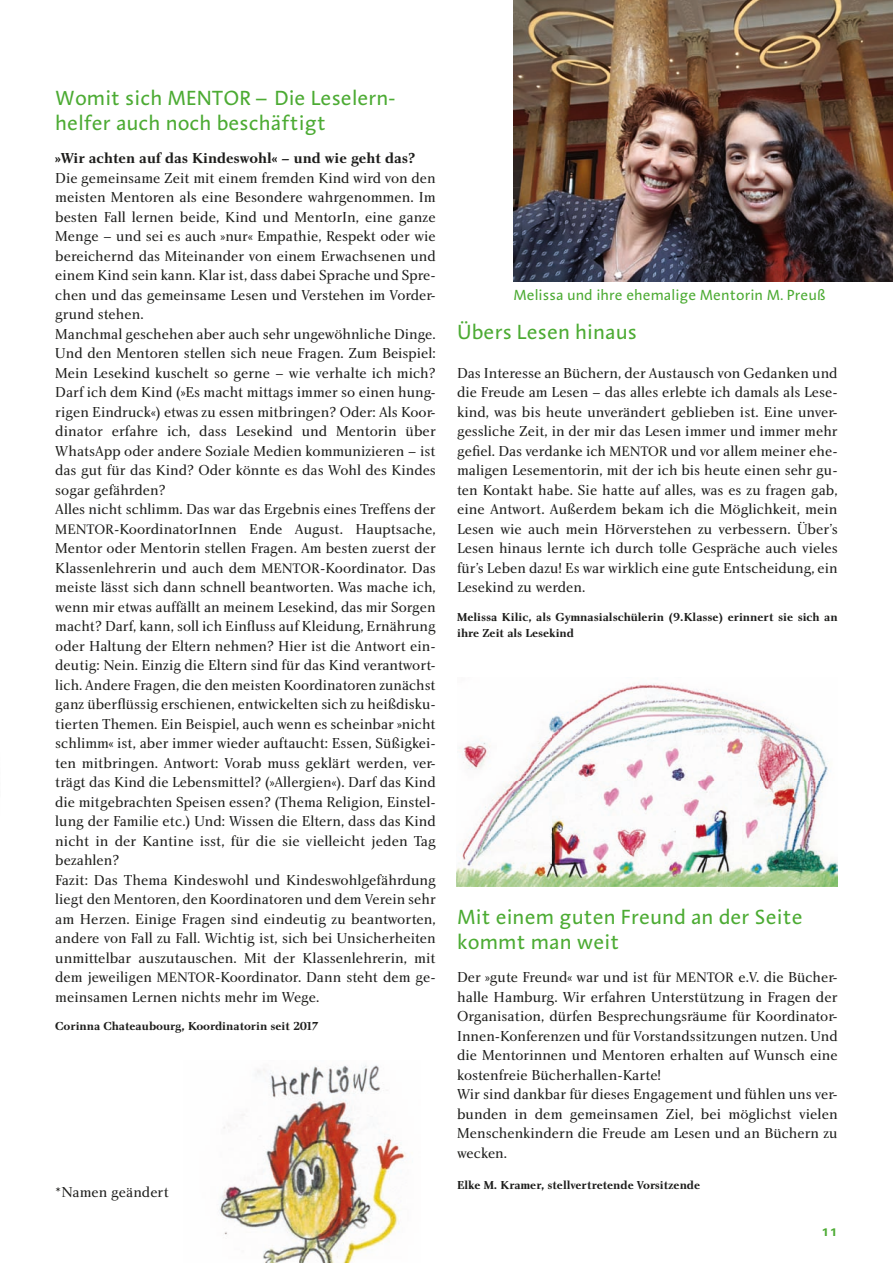
<style>
.page{position:relative;width:893px;height:1263px;background:#fff}
.page>*{position:absolute;margin:0;border:0;box-sizing:border-box;transform-origin:0 0}
.t1{font:21px/25.5px "Aroma LT";color:#4cab33}
.t2{font:15px/19.5px "Charlotte Book Plain";color:#1d1d1b}
.t3{font:15px "Charlotte Bold Plain";color:#1d1d1b}
.t4{font:15px "Aroma LT";color:#4cab33}
.t5{font:600 15px "Aroma LT";color:#4cab33}
.t6{font:12px/16.5px "Charlotte Bold Plain";color:#1d1d1b}
.s1{font-size:14.25px}
</style>
<div class="page">
<img style="left:219px;top:1065px;width:187px;height:198px">
<img style="left:513px;top:0;width:380px;height:281px">
<img style="left:457px;top:684px;width:381px;height:202px">
<h1 class="t1" style="left:55px;top:84px;width:342px">Womit sich MENTOR – Die Leselern&shy;helfer auch noch beschäftigt</h1>
<p class="t3" style="left:55px;top:149px;width:362px">»Wir achten auf das Kindeswohl« – und wie geht das?</p>
<p class="t2" style="left:55px;top:168px;width:382px">Die gemeinsame Zeit mit einem fremden Kind wird von den meisten Mentoren als eine Besondere wahrgenommen. Im besten Fall lernen beide, Kind und MentorIn, eine ganze Menge – und sei es auch »nur« Empathie, Respekt oder wie bereichernd das Miteinander von einem Erwachsenen und einem Kind sein kann. Klar ist, dass dabei Sprache und Spre&shy;chen und das gemeinsame Lesen und Verstehen im Vorder&shy;grund stehen.<br>Manchmal geschehen aber auch sehr ungewöhnliche Dinge.<br>Und den Mentoren stellen sich neue Fragen. Zum Beispiel:<br>Mein Lesekind kuschelt so gerne – wie verhalte ich mich?<br>Darf ich dem Kind (»Es macht mittags immer so einen hung&shy;rigen Eindruck«) etwas zu essen mitbringen? Oder: Als Koor&shy;dinator erfahre ich, dass Lesekind und Mentorin über WhatsApp oder andere Soziale Medien kommunizieren – ist das gut für das Kind? Oder könnte es das Wohl des Kindes sogar gefährden?<br>Alles nicht schlimm. Das war das Ergebnis eines Treffens der <span class="s1">MENTOR</span>-KoordinatorInnen Ende August. Hauptsache, Mentor oder Mentorin stellen Fragen. Am besten zuerst der Klassenlehrerin und auch dem <span class="s1">MENTOR</span>-Koordinator. Das meiste lässt sich dann schnell beantworten. Was mache ich, wenn mir etwas auffällt an meinem Lesekind, das mir Sorgen macht? Darf, kann, soll ich Einfluss auf Kleidung, Ernährung oder Haltung der Eltern nehmen? Hier ist die Antwort ein&shy;deutig: Nein. Einzig die Eltern sind für das Kind verantwort&shy;lich. Andere Fragen, die den meisten Koordinatoren zunächst ganz überflüssig erschienen, entwickelten sich zu heißdisku&shy;tierten Themen. Ein Beispiel, auch wenn es scheinbar »nicht schlimm« ist, aber immer wieder auftaucht: Essen, Süßigkei&shy;ten mitbringen. Antwort: Vorab muss geklärt werden, ver&shy;trägt das Kind die Lebensmittel? (»Allergien«). Darf das Kind die mitgebrachten Speisen essen? (Thema Religion, Einstel&shy;lung der Familie etc.) Und: Wissen die Eltern, dass das Kind nicht in der Kantine isst, für die sie vielleicht jeden Tag bezahlen?<br>Fazit: Das Thema Kindeswohl und Kindeswohlgefährdung liegt den Mentoren, den Koordinatoren und dem Verein sehr am Herzen. Einige Fragen sind eindeutig zu beantworten, andere von Fall zu Fall. Wichtig ist, sich bei Unsicherheiten unmittelbar auszutauschen. Mit der Klassenlehrerin, mit dem jeweiligen <span class="s1">MENTOR</span>-Koordinator. Dann steht dem ge&shy;meinsamen Lernen nichts mehr im Wege.</p>
<p class="t6" style="left:55px;top:1018px;width:265px">Corinna Chateaubourg, Koordinatorin seit 2017</p>
<p class="t2" style="left:55px;top:1182px;width:115px">*Namen geändert</p>
<p class="t4" style="left:513px;top:285px;width:314px">Melissa und ihre ehemalige Mentorin M. Preuß</p>
<h1 class="t1" style="left:457px;top:318px;width:181px">Übers Lesen hinaus</h1>
<p class="t2" style="left:457px;top:363px;width:382px;text-align:justify">Das Interesse an Büchern, der Austausch von Gedanken und die Freude am Lesen – das alles erlebte ich damals als Lese&shy;kind, was bis heute unverändert geblieben ist. Eine unver&shy;gessliche Zeit, in der mir das Lesen immer und immer mehr gefiel. Das verdanke ich <span class="s1">MENTOR</span> und vor allem meiner ehe&shy;maligen Lesementorin, mit der ich bis heute einen sehr gu&shy;ten Kontakt habe. Sie hatte auf alles, was es zu fragen gab, eine Antwort. Außerdem bekam ich die Möglichkeit, mein Lesen wie auch mein Hörverstehen zu verbessern. Über’s Lesen hinaus lernte ich durch tolle Gespräche auch vieles für’s Leben dazu! Es war wirklich eine gute Entscheidung, ein Lesekind zu werden.</p>
<p class="t6" style="left:457px;top:608px;width:382px">Melissa Kilic, als Gymnasialschülerin (9.Klasse) erinnert sie sich an ihre Zeit als Lesekind</p>
<h1 class="t1" style="left:457px;top:903px;width:347px">Mit einem guten Freund an der Seite kommt man weit</h1>
<p class="t2" style="left:457px;top:967px;width:382px">Der »gute Freund« war und ist für <span class="s1">MENTOR</span> e.V. die Bücher&shy;halle Hamburg. Wir erfahren Unterstützung in Fragen der Organisation, dürfen Besprechungsräume für Koordinator-Innen-Konferenzen und für Vorstandssitzungen nutzen. Und die Mentorinnen und Mentoren erhalten auf Wunsch eine kostenfreie Bücherhallen-Karte!<br>Wir sind dankbar für dieses Engagement und fühlen uns ver&shy;bunden in dem gemeinsamen Ziel, bei möglichst vielen Menschenkindern die Freude am Lesen und an Büchern zu wecken.</p>
<p class="t6" style="left:457px;top:1177px;width:245px">Elke M. Kramer, stellvertretende Vorsitzende</p>
<p class="t5" style="left:821px;top:1221px;width:18px">11</p>
</div>
